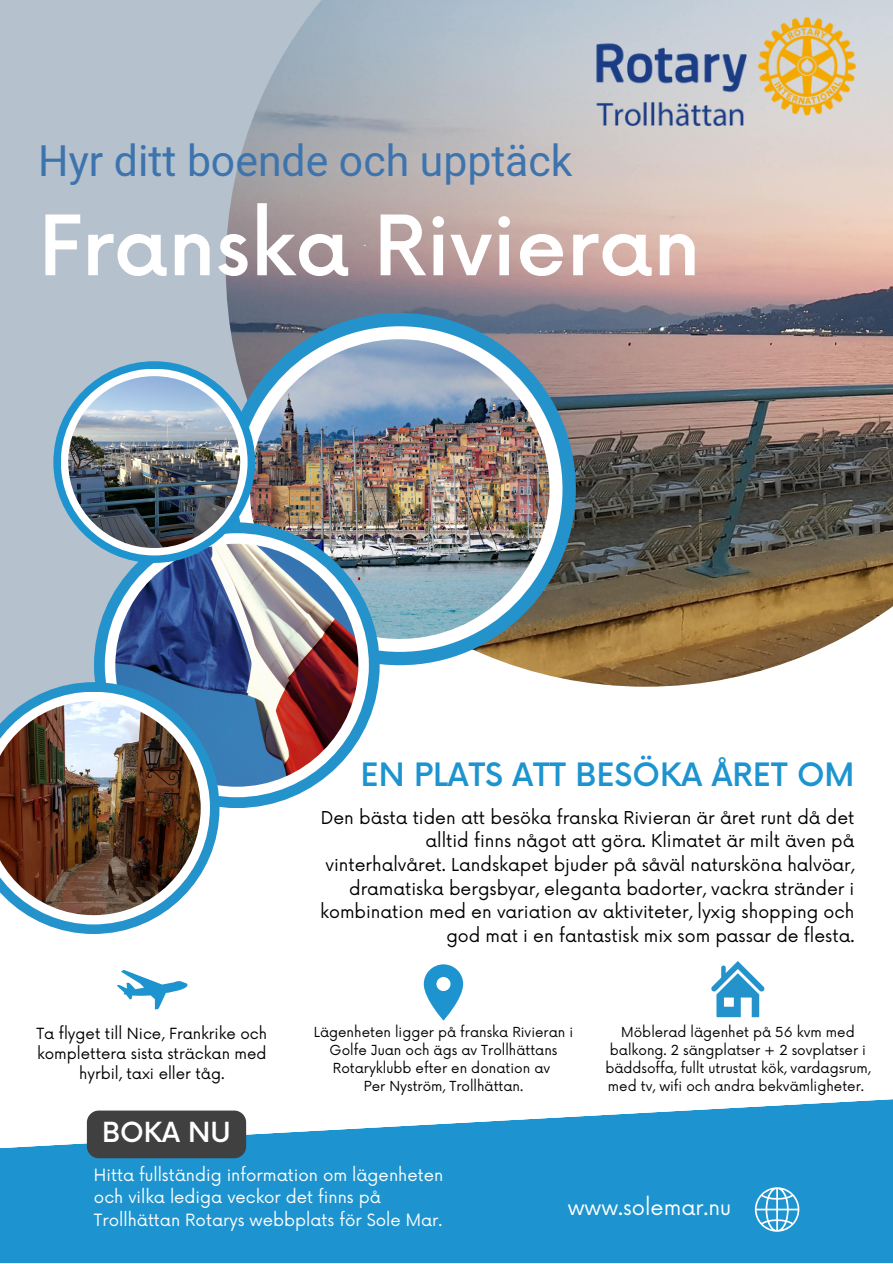
<style>
.page{position:relative;width:893px;height:1264px;background:#fff}
.page>*{position:absolute;margin:0;border:0;box-sizing:border-box;transform-origin:0 0}
.t1{font:500 81px "Now";color:#fff}
.t2{font:42.75px "Heebo";color:#3e74ae}
.t3{font:500 31.35px "Now";color:#1d94cf}
.t4{font:500 27px "Now";color:#fff}
.t5{font:21px "Now";color:#fff}
.t6{font:17.25px/23.5px "Now";color:#000;text-align:right}
.t7{font:16.5px/22.5px "Now";color:#fff}
.t8{font:15px/20.2px "Now";color:#000;text-align:center}
.t9{font:13.5px/18px "Now";color:#000;text-align:center}
</style>
<div class="page">
<div style="left:0;top:0;width:446px;height:765px;background:#b5c1cd"></div>
<img style="left:226px;top:0;width:666px;height:686px">
<div style="left:223px;top:313px;width:353px;height:352px;background:#2493cc;border-radius:50%"></div>
<div style="left:237px;top:326px;width:325px;height:326px;background:#fff;border-radius:50%"></div>
<img style="left:250px;top:339px;width:299px;height:300px;border-radius:50%">
<div style="left:94px;top:522px;width:285px;height:286px;background:#2493cc;border-radius:50%"></div>
<div style="left:105px;top:533px;width:264px;height:264px;background:#fff;border-radius:50%"></div>
<img style="left:115px;top:543px;width:243px;height:243px;border-radius:50%">
<svg style="left:45px;top:682px;width:174px;height:252px"></svg>
<svg style="left:27px;top:691px;width:183px;height:233px"></svg>
<img style="left:0;top:701px;width:201px;height:214px">
<svg style="left:117px;top:970px;width:70px;height:39px"></svg>
<svg style="left:424px;top:964px;width:39px;height:56px"></svg>
<svg style="left:0;top:1099px;width:892px;height:163px;background:#3aa1d5"></svg>
<svg style="left:53px;top:361px;width:202px;height:202px;background:#2a99d0"></svg>
<div style="left:61px;top:369px;width:186px;height:186px;background:#fff;border-radius:50%"></div>
<img style="left:68px;top:376px;width:172px;height:172px;border-radius:50%">
<svg style="left:754px;top:1186px;width:46px;height:46px"></svg>
<svg style="left:711px;top:961px;width:53px;height:56px"></svg>
<img style="left:591px;top:18px;width:264px;height:116px">
<div style="left:87px;top:1110px;width:159px;height:48px;background:#404040"></div>
<h2 class="t2" style="left:38px;top:131px;width:536px">Hyr ditt boende och upptäck</h2>
<h1 class="t1" style="left:38px;top:202px;width:663px">Franska Rivieran</h1>
<h3 class="t3" style="left:360px;top:758px;width:495px">EN PLATS ATT BESÖKA ÅRET OM</h3>
<p class="t6" style="left:320px;top:806px;width:536px">Den bästa tiden att besöka franska Rivieran är året runt då det alltid finns något att göra. Klimatet är milt även på vinterhalvåret. Landskapet bjuder på såväl natursköna halvöar, dramatiska bergsbyar, eleganta badorter, vackra stränder i kombination med en variation av aktiviteter, lyxig shopping och god mat i en fantastisk mix som passar de flesta.</p>
<p class="t8" style="left:36px;top:1023px;width:232px">Ta flyget till Nice, Frankrike och komplettera sista sträckan med hyrbil, taxi eller tåg.</p>
<p class="t9" style="left:314px;top:1023px;width:261px">Lägenheten ligger på franska Rivieran i Golfe Juan och ägs av Trollhättans Rotaryklubb efter en donation av<br>Per Nyström, Trollhättan.</p>
<p class="t9" style="left:605px;top:1023px;width:267px">Möblerad lägenhet på 56 kvm med balkong. 2 sängplatser + 2 sovplatser i bäddsoffa, fullt utrustat kök, vardagsrum, med tv, wifi och andra bekvämligheter.</p>
<h3 class="t4" style="left:102px;top:1117px;width:130px">BOKA NU</h3>
<p class="t7" style="left:94px;top:1164px;width:351px">Hitta fullständig information om lägenheten och vilka lediga veckor det finns på<br>Trollhättan Rotarys webbplats för Sole Mar.</p>
<p class="t5" style="left:567px;top:1195px;width:165px">www.solemar.nu</p>
</div>
